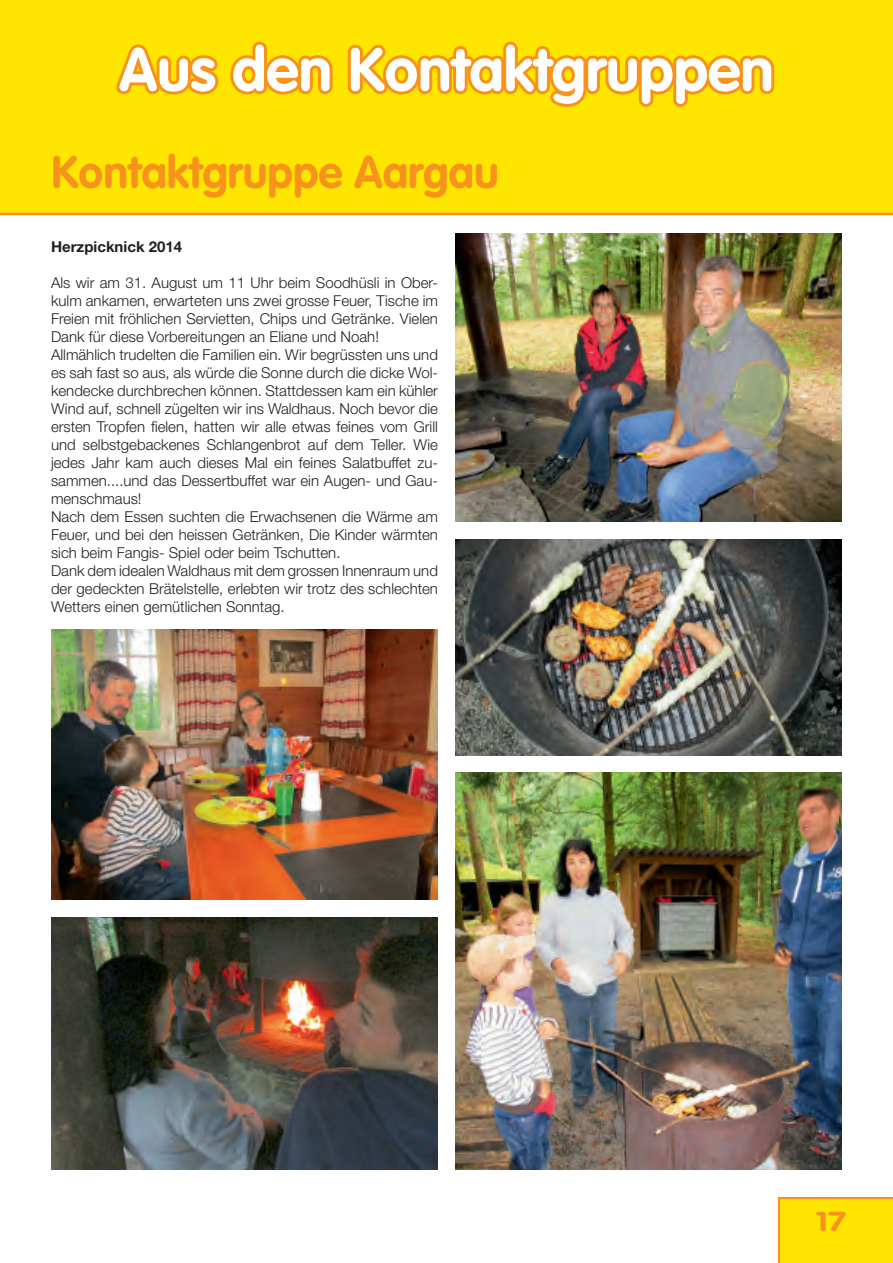
<style>
.page{position:relative;width:893px;height:1263px;background:#fff}
.page>*{position:absolute;margin:0;border:0;box-sizing:border-box;transform-origin:0 0}
.t1{font:700 60px "VAG Rounded Std";color:#fff}
.t2{font:700 45px "VAG Rounded Std";color:#f7931d}
.t3{font:700 27px "VAG Rounded Std";color:#f7931d;scale:1.26 1}
.t4{font:300 15px/18px "Helvetica Neue LT Std";color:#231f20}
.t5{font:700 15px "Helvetica Neue LT Std";color:#231f20}
</style>
<div class="page">
<svg style="left:778px;top:1197px;width:115px;height:66px;background:#fee102"></svg>
<div style="left:0;top:0;width:893px;height:213px;background:#ffe601"></div>
<svg style="left:116px;top:44px;width:103px;height:51px"></svg>
<svg style="left:230px;top:41px;width:103px;height:54px"></svg>
<svg style="left:347px;top:41px;width:428px;height:66px"></svg>
<hr style="left:0;top:213px;width:893px;height:2px;background:#f7931d">
<img style="left:455px;top:540px;width:387px;height:216px">
<img style="left:455px;top:772px;width:387px;height:397px">
<img style="left:455px;top:234px;width:387px;height:288px">
<img style="left:51px;top:630px;width:387px;height:270px">
<img style="left:51px;top:918px;width:387px;height:251px">
<h1 class="t1" style="left:119px;top:35px;width:656px">Aus den Kontaktgruppen</h1>
<h2 class="t2" style="left:51px;top:146px;width:449px">Kontaktgruppe Aargau</h2>
<p class="t5" style="left:51px;top:237px;width:133px">Herzpicknick 2014</p>
<p class="t4" style="left:51px;top:273px;width:388px">Als wir am 31. August um 11 Uhr beim Soodhüsli in Ober&shy;kulm ankamen, erwarteten uns zwei grosse Feuer, Tische im Freien mit fröhlichen Servietten, Chips und Getränke. Vielen Dank für diese Vorbereitungen an Eliane und Noah!<br>Allmählich trudelten die Familien ein. Wir begrüssten uns und es sah fast so aus, als würde die Sonne durch die dicke Wol&shy;kendecke durchbrechen können. Stattdessen kam ein kühler Wind auf, schnell zügelten wir ins Waldhaus. Noch bevor die ersten Tropfen fielen, hatten wir alle etwas feines vom Grill und selbstgebackenes Schlangenbrot auf dem Teller. Wie jedes Jahr kam auch dieses Mal ein feines Salatbuffet zu&shy;sammen....und das Dessertbuffet war ein Augen- und Gau&shy;menschmaus!<br>Nach dem Essen suchten die Erwachsenen die Wärme am Feuer, und bei den heissen Getränken, Die Kinder wärmten sich beim Fangis- Spiel oder beim Tschutten.<br>Dank dem idealen Waldhaus mit dem grossen Innenraum und der gedeckten Brätelstelle, erlebten wir trotz des schlechten Wetters einen gemütlichen Sonntag.</p>
<h3 class="t3" style="left:815px;top:1206px;width:26px">17</h3>
</div>
